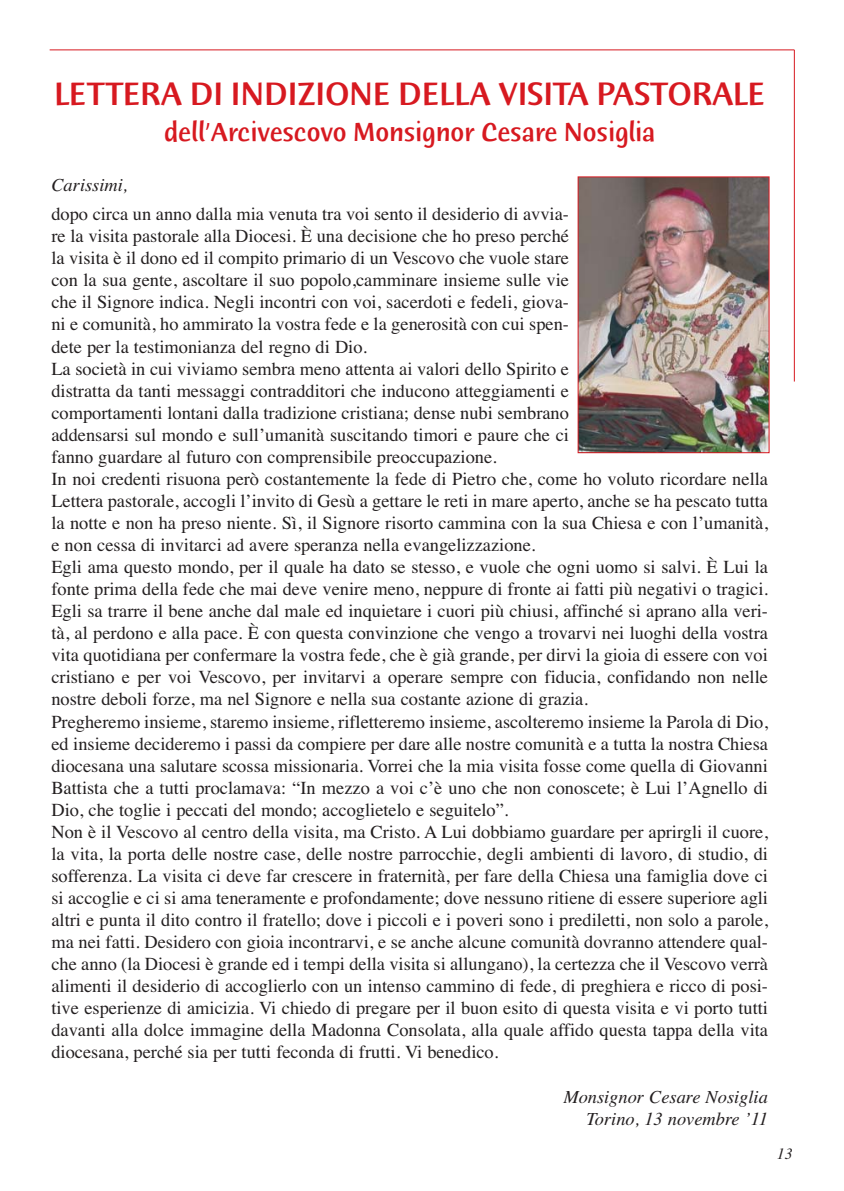
<style>
.page{position:relative;width:844px;height:1191px;background:#fff}
.page>*{position:absolute;margin:0;border:0;box-sizing:border-box;transform-origin:0 0}
.t1{font:500 35px "Humana Sans ITC";letter-spacing:-.005em;color:#d71920;scale:.93 1}
.t2{font:500 28px "Humana Sans ITC";letter-spacing:-.005em;color:#d71920;scale:.93 1}
.t3{font:18.38px/22.1px "Times";color:#231f20}
.t4{font:italic 18.38px/22.1px "Times";color:#231f20;text-align:right}
.t5{font:italic 15.75px "Times";color:#231f20}
</style>
<div class="page">
<hr style="left:793px;top:50px;width:1px;height:331px;background:#d71920">
<hr style="left:50px;top:50px;width:744px;height:1px;background:#d71920">
<img style="left:579px;top:178px;width:188px;height:273px">
<div style="left:577px;top:176px;width:192px;height:277px;border:1px solid #d71920"></div>
<h1 class="t1" style="left:54px;top:79px;width:765px">LETTERA DI INDIZIONE DELLA VISITA PASTORALE</h1>
<h2 class="t2" style="left:164px;top:121px;width:529px">dell’Arcivescovo Monsignor Cesare Nosiglia</h2>
<p class="t4" style="left:51px;top:175px;width:78px">Carissimi,</p>
<p class="t3" style="left:51px;top:205px;width:718px">dopo circa un anno dalla mia venuta tra voi sento il desiderio di avvia-<br>re la visita pastorale alla Diocesi. È una decisione che ho preso perché<br>la visita è il dono ed il compito primario di un Vescovo che vuole stare<br>con la sua gente, ascoltare il suo popolo,camminare insieme sulle vie<br>che il Signore indica. Negli incontri con voi, sacerdoti e fedeli, giova-<br>ni e comunità, ho ammirato la vostra fede e la generosità con cui spen-<br>dete per la testimonianza del regno di Dio.<br>La società in cui viviamo sembra meno attenta ai valori dello Spirito e<br>distratta da tanti messaggi contradditori che inducono atteggiamenti e<br>comportamenti lontani dalla tradizione cristiana; dense nubi sembrano<br>addensarsi sul mondo e sull’umanità suscitando timori e paure che ci<br>fanno guardare al futuro con comprensibile preoccupazione.<br>In noi credenti risuona però costantemente la fede di Pietro che, come ho voluto ricordare nella Lettera pastorale, accogli l’invito di Gesù a gettare le reti in mare aperto, anche se ha pescato tutta la notte e non ha preso niente. Sì, il Signore risorto cammina con la sua Chiesa e con l’umanità, e non cessa di invitarci ad avere speranza nella evangelizzazione.<br>Egli ama questo mondo, per il quale ha dato se stesso, e vuole che ogni uomo si salvi. È Lui la fonte prima della fede che mai deve venire meno, neppure di fronte ai fatti più negativi o tragici.<br>Egli sa trarre il bene anche dal male ed inquietare i cuori più chiusi, affinché si aprano alla veri&shy;tà, al perdono e alla pace. È con questa convinzione che vengo a trovarvi nei luoghi della vostra vita quotidiana per confermare la vostra fede, che è già grande, per dirvi la gioia di essere con voi cristiano e per voi Vescovo, per invitarvi a operare sempre con fiducia, confidando non nelle nostre deboli forze, ma nel Signore e nella sua costante azione di grazia.<br>Pregheremo insieme, staremo insieme, rifletteremo insieme, ascolteremo insieme la Parola di Dio, ed insieme decideremo i passi da compiere per dare alle nostre comunità e a tutta la nostra Chiesa diocesana una salutare scossa missionaria. Vorrei che la mia visita fosse come quella di Giovanni Battista che a tutti proclamava: “In mezzo a voi c’è uno che non conoscete; è Lui l’Agnello di Dio, che toglie i peccati del mondo; accoglietelo e seguitelo”.<br>Non è il Vescovo al centro della visita, ma Cristo. A Lui dobbiamo guardare per aprirgli il cuore, la vita, la porta delle nostre case, delle nostre parrocchie, degli ambienti di lavoro, di studio, di sofferenza. La visita ci deve far crescere in fraternità, per fare della Chiesa una famiglia dove ci si accoglie e ci si ama teneramente e profondamente; dove nessuno ritiene di essere superiore agli altri e punta il dito contro il fratello; dove i piccoli e i poveri sono i prediletti, non solo a parole, ma nei fatti. Desidero con gioia incontrarvi, e se anche alcune comunità dovranno attendere qual&shy;che anno (la Diocesi è grande ed i tempi della visita si allungano), la certezza che il Vescovo verrà alimenti il desiderio di accoglierlo con un intenso cammino di fede, di preghiera e ricco di posi&shy;tive esperienze di amicizia. Vi chiedo di pregare per il buon esito di questa visita e vi porto tutti davanti alla dolce immagine della Madonna Consolata, alla quale affido questa tappa della vita diocesana, perché sia per tutti feconda di frutti. Vi benedico.</p>
<p class="t4" style="left:563px;top:1087px;width:206px">Monsignor Cesare Nosiglia<br>Torino, 13 novembre ’11</p>
<p class="t5" style="left:776px;top:1147px;width:17px">13</p>
</div>
